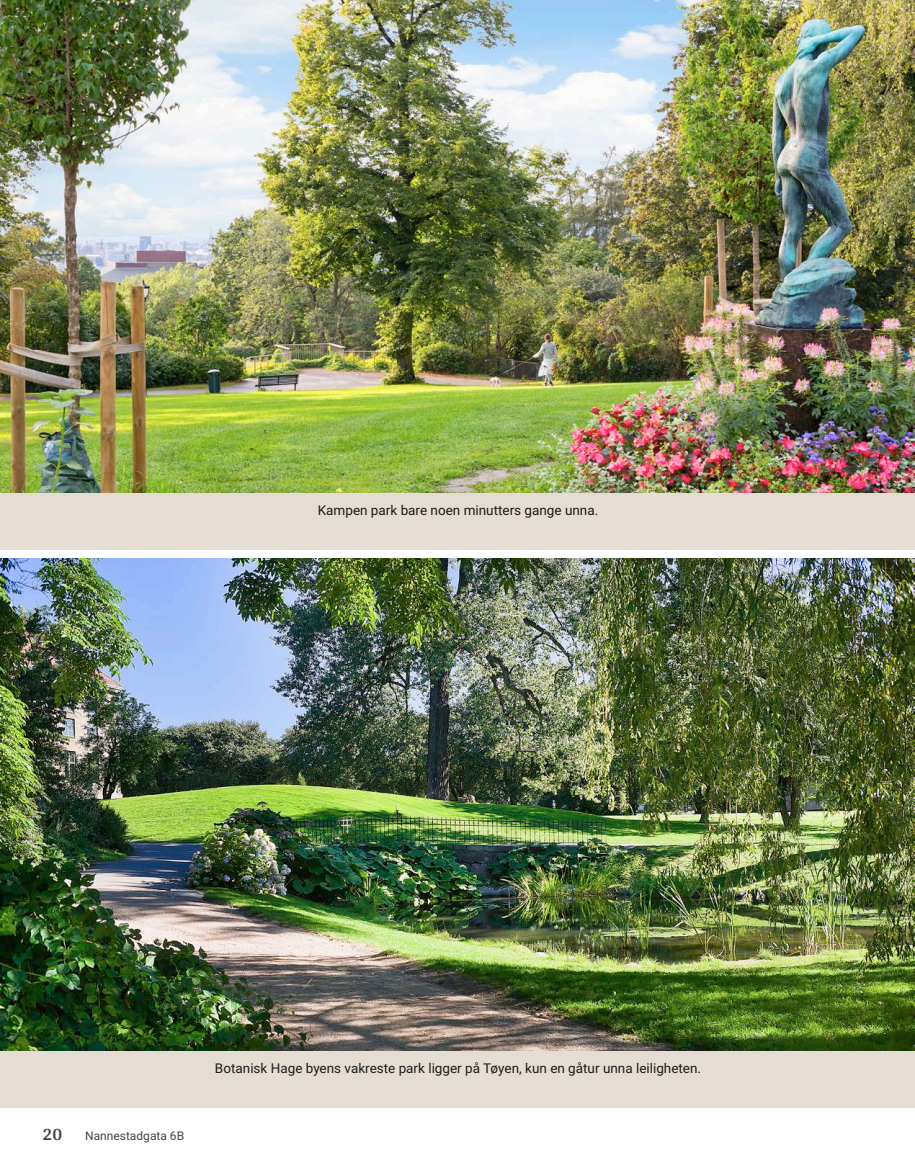
<style>
.page{position:relative;width:915px;height:1172px;background:#fff}
.page>*{position:absolute;margin:0;border:0;box-sizing:border-box;transform-origin:0 0}
.t1{font:700 18px "Arya";color:#414749}
.t2{font:13.5px "Roboto Vitec";color:#1d1d1b}
.t3{font:12px "Roboto Vitec";color:#414749}
</style>
<div class="page">
<div style="left:0;top:492px;width:914px;height:58px;background:#e5dcd4"></div>
<div style="left:0;top:1050px;width:914px;height:58px;background:#e5dcd4"></div>
<img style="left:0;top:0;width:914px;height:492px">
<img style="left:0;top:558px;width:914px;height:492px">
<p class="t2" style="left:317px;top:501px;width:282px">Kampen park bare noen minutters gange unna.</p>
<h1 class="t1" style="left:43px;top:1123px;width:21px">20</h1>
<p class="t3" style="left:85px;top:1127px;width:101px">Nannestadgata 6B</p>
<p class="t2" style="left:215px;top:1059px;width:487px">Botanisk Hage byens vakreste park ligger på Tøyen, kun en gåtur unna leiligheten.</p>
</div>
